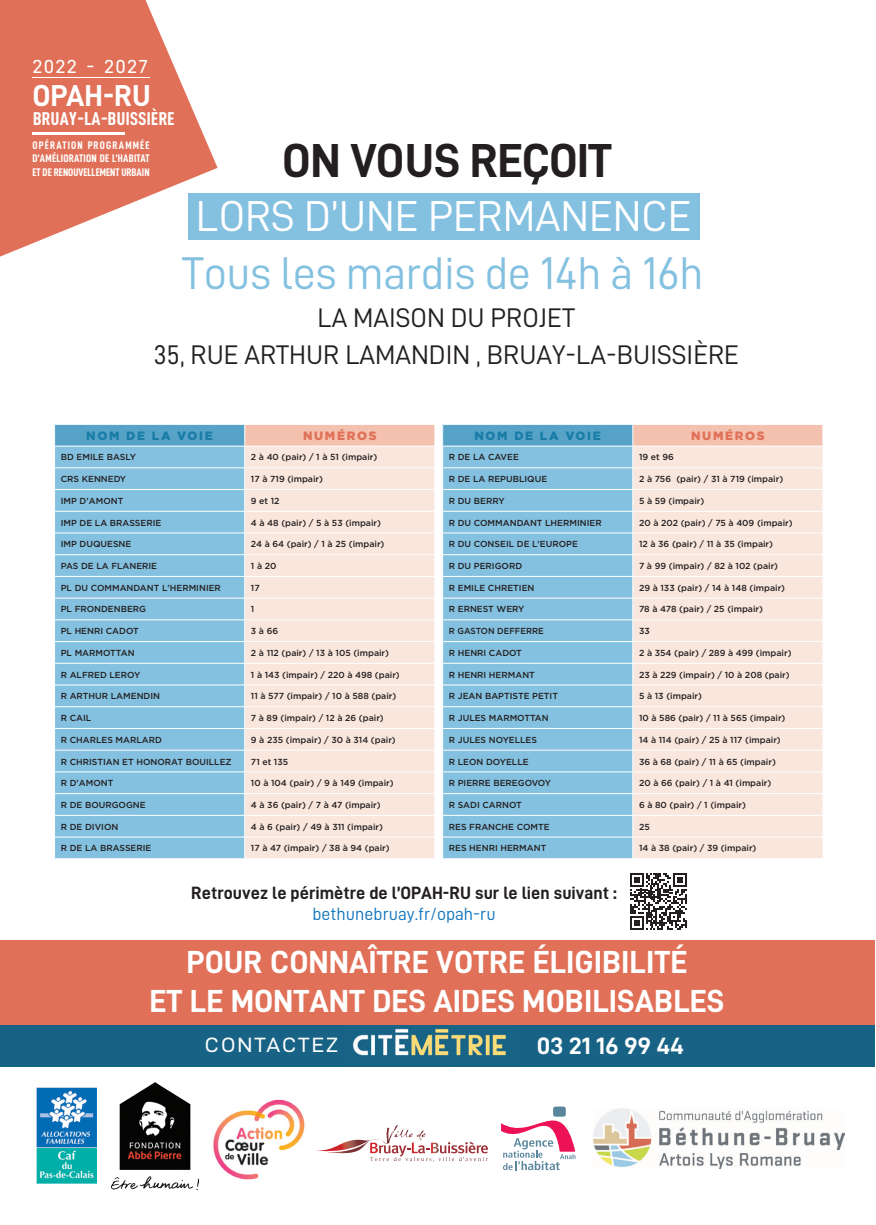
<style>
.page{position:relative;width:876px;height:1225px;background:#fff}
.page>*{position:absolute;margin:0;border:0;box-sizing:border-box;transform-origin:0 0}
.t1{font:47.8px "D DIN Bold";letter-spacing:-.025em;color:#231f20}
.t2{font:46px "D DIN";letter-spacing:-.01em;color:#84c1e0}
.t3{font:43.4px "D DIN";color:#fff}
.t4{font:32px/38.4px "D DIN Bold";color:#fff;text-align:center}
.t5{font:30.4px "D DIN Bold";letter-spacing:-.005em;color:#fff}
.t6{font:27px/37.2px "D DIN";color:#231f20;text-align:center}
.t7{font:23.6px "D DIN Exp Bold";color:#fff}
.t8{font:20.8px "D DIN Exp";letter-spacing:.1em;color:#fff}
.t9{font:18.8px "D DIN Exp";letter-spacing:.07em;color:#fff}
.t10{font:18.6px "D DIN Condensed Bold";letter-spacing:.02em;color:#fff}
.t11{font:17.8px "D DIN Bold";color:#231f20}
.t12{font:17.8px "D DIN";color:#1074bc}
.t13{font:900 12px "Gotham";letter-spacing:.14em;color:#197ca7}
.t14{font:900 12px "Gotham";letter-spacing:.14em;color:#e07057}
.t15{font:11px/13.2px "D DIN Condensed Bold";color:#fff;text-align:justify}
.t16{font:500 8.8px "Gotham";color:#231f20}
.t17{font:500 8.8px "Gotham";color:#231f20;scale:.96 1}
</style>
<div class="page">
<svg style="left:0;top:0;width:218px;height:257px;fill:#e07057"></svg>
<hr style="left:33px;top:77px;width:117px;height:1px;background:#fff">
<hr style="left:33px;top:132px;width:92px;height:3px;background:#fff">
<svg style="left:501px;top:1115px;width:74px;height:55px"></svg>
<div style="left:553px;top:1106px;width:13px;height:10px;background:#59869d;border-radius:2px"></div>
<div style="left:0;top:1023px;width:874px;height:43px;background:#186385"></div>
<img style="left:353px;top:1028px;width:153px;height:28px">
<div style="left:0;top:941px;width:874px;height:84px;background:#e07057"></div>
<img style="left:37px;top:1087px;width:59px;height:96px">
<svg style="left:317px;top:1125px;width:171px;height:37px"></svg>
<img style="left:594px;top:1108px;width:250px;height:60px">
<img style="left:112px;top:1082px;width:87px;height:107px">
<img style="left:213px;top:1099px;width:92px;height:81px">
<div style="left:188px;top:193px;width:512px;height:47px;background:#84c1e0"></div>
<svg style="left:54px;top:424px;width:381px;height:434px;background:#c0d4de"></svg>
<hr style="left:54px;top:445px;width:191px;height:1px;background:#fff">
<hr style="left:245px;top:445px;width:190px;height:1px;background:#fff">
<svg style="left:442px;top:424px;width:381px;height:434px;background:#c0d4de"></svg>
<svg style="left:630px;top:873px;width:57px;height:56px"></svg>
<h3 class="t9" style="left:33px;top:56px;width:117px">2022 - 2027</h3>
<h3 class="t5" style="left:33px;top:79px;width:120px">OPAH-RU</h3>
<h3 class="t10" style="left:33px;top:109px;width:143px">BRUAY-LA-BUISSIÈRE</h3>
<p class="t15" style="left:33px;top:139px;width:119px">OPÉRATION PROGRAMMÉE D’AMÉLIORATION DE L’HABITAT ET DE RENOUVELLEMENT URBAIN</p>
<h1 class="t1" style="left:282px;top:134px;width:331px">ON VOUS REÇOIT</h1>
<h3 class="t3" style="left:196px;top:192px;width:497px">LORS D’UNE PERMANENCE</h3>
<h2 class="t2" style="left:182px;top:248px;width:523px">Tous les mardis de 14h à 16h</h2>
<h3 class="t6" style="left:154px;top:298px;width:587px">LA MAISON DU PROJET<br>35, RUE ARTHUR LAMANDIN , BRUAY-LA-BUISSIÈRE</h3>
<h3 class="t13" style="left:86px;top:427px;width:128px">NOM DE LA VOIE</h3>
<h3 class="t14" style="left:303px;top:427px;width:75px">NUMÉROS</h3>
<p class="t16" style="left:61px;top:451px;width:77px">BD EMILE BASLY</p>
<p class="t16" style="left:251px;top:451px;width:128px">2 à 40 (pair) / 1 à 51 (impair)</p>
<p class="t16" style="left:61px;top:473px;width:67px">CRS KENNEDY</p>
<p class="t16" style="left:251px;top:473px;width:74px">17 à 719 (impair)</p>
<p class="t16" style="left:61px;top:495px;width:64px">IMP D'AMONT</p>
<p class="t16" style="left:251px;top:495px;width:30px">9 et 12</p>
<p class="t16" style="left:61px;top:517px;width:102px">IMP DE LA BRASSERIE</p>
<p class="t16" style="left:251px;top:517px;width:132px">4 à 48 (pair) / 5 à 53 (impair)</p>
<p class="t16" style="left:61px;top:538px;width:72px">IMP DUQUESNE</p>
<p class="t16" style="left:251px;top:538px;width:135px">24 à 64 (pair) / 1 à 25 (impair)</p>
<p class="t16" style="left:61px;top:560px;width:98px">PAS DE LA FLANERIE</p>
<p class="t16" style="left:251px;top:560px;width:27px">1 à 20</p>
<p class="t16" style="left:61px;top:582px;width:162px">PL DU COMMANDANT L'HERMINIER</p>
<p class="t16" style="left:251px;top:582px;width:10px">17</p>
<p class="t16" style="left:61px;top:603px;width:87px">PL FRONDENBERG</p>
<p class="t16" style="left:251px;top:603px;width:5px">1</p>
<p class="t16" style="left:61px;top:625px;width:80px">PL HENRI CADOT</p>
<p class="t16" style="left:251px;top:625px;width:29px">3 à 66</p>
<p class="t16" style="left:61px;top:647px;width:75px">PL MARMOTTAN</p>
<p class="t16" style="left:251px;top:647px;width:140px">2 à 112 (pair) / 13 à 105 (impair)</p>
<p class="t16" style="left:61px;top:669px;width:81px">R ALFRED LEROY</p>
<p class="t16" style="left:251px;top:669px;width:150px">1 à 143 (impair) / 220 à 498 (pair)</p>
<p class="t16" style="left:61px;top:690px;width:101px">R ARTHUR LAMENDIN</p>
<p class="t16" style="left:251px;top:690px;width:147px">11 à 577 (impair) / 10 à 588 (pair)</p>
<p class="t16" style="left:61px;top:712px;width:32px">R CAIL</p>
<p class="t16" style="left:251px;top:712px;width:134px">7 à 89 (impair) / 12 à 26 (pair)</p>
<p class="t16" style="left:61px;top:734px;width:103px">R CHARLES MARLARD</p>
<p class="t16" style="left:251px;top:734px;width:146px">9 à 235 (impair) / 30 à 314 (pair)</p>
<p class="t16" style="left:61px;top:755px;width:172px">R CHRISTIAN ET HONORAT BOUILLEZ</p>
<p class="t16" style="left:251px;top:755px;width:39px">71 et 135</p>
<p class="t16" style="left:61px;top:777px;width:54px">R D'AMONT</p>
<p class="t16" style="left:251px;top:777px;width:144px">10 à 104 (pair) / 9 à 149 (impair)</p>
<p class="t16" style="left:61px;top:799px;width:86px">R DE BOURGOGNE</p>
<p class="t16" style="left:251px;top:799px;width:131px">4 à 36 (pair) / 7 à 47 (impair)</p>
<p class="t16" style="left:61px;top:820px;width:59px">R DE DIVION</p>
<p class="t16" style="left:251px;top:820px;width:134px">4 à 6 (pair) / 49 à 311 (impair)</p>
<p class="t16" style="left:61px;top:842px;width:92px">R DE LA BRASSERIE</p>
<p class="t16" style="left:251px;top:842px;width:140px">17 à 47 (impair) / 38 à 94 (pair)</p>
<h3 class="t13" style="left:474px;top:427px;width:128px">NOM DE LA VOIE</h3>
<h3 class="t14" style="left:691px;top:427px;width:75px">NUMÉROS</h3>
<p class="t16" style="left:449px;top:451px;width:72px">R DE LA CAVEE</p>
<p class="t16" style="left:639px;top:451px;width:36px">19 et 96</p>
<p class="t16" style="left:449px;top:473px;width:100px">R DE LA REPUBLIQUE</p>
<p class="t16" style="left:639px;top:473px;width:146px">2 à 756 (pair) / 31 à 719 (impair)</p>
<p class="t16" style="left:449px;top:495px;width:57px">R DU BERRY</p>
<p class="t16" style="left:639px;top:495px;width:67px">5 à 59 (impair)</p>
<p class="t16" style="left:449px;top:517px;width:154px">R DU COMMANDANT LHERMINIER</p>
<p class="t16" style="left:639px;top:517px;width:155px">20 à 202 (pair) / 75 à 409 (impair)</p>
<p class="t16" style="left:449px;top:538px;width:131px">R DU CONSEIL DE L'EUROPE</p>
<p class="t16" style="left:639px;top:538px;width:136px">12 à 36 (pair) / 11 à 35 (impair)</p>
<p class="t16" style="left:449px;top:560px;width:75px">R DU PERIGORD</p>
<p class="t16" style="left:639px;top:560px;width:141px">7 à 99 (impair) / 82 à 102 (pair)</p>
<p class="t16" style="left:449px;top:582px;width:87px">R EMILE CHRETIEN</p>
<p class="t16" style="left:639px;top:582px;width:148px">29 à 133 (pair) / 14 à 148 (impair)</p>
<p class="t16" style="left:449px;top:603px;width:77px">R ERNEST WERY</p>
<p class="t16" style="left:639px;top:603px;width:126px">78 à 478 (pair) / 25 (impair)</p>
<p class="t17" style="left:449px;top:625px;width:101px">R GASTON DEFFERRE</p>
<p class="t16" style="left:639px;top:625px;width:12px">33</p>
<p class="t16" style="left:449px;top:647px;width:75px">R HENRI CADOT</p>
<p class="t16" style="left:639px;top:647px;width:154px">2 à 354 (pair) / 289 à 499 (impair)</p>
<p class="t16" style="left:449px;top:669px;width:88px">R HENRI HERMANT</p>
<p class="t16" style="left:639px;top:669px;width:152px">23 à 229 (impair) / 10 à 208 (pair)</p>
<p class="t16" style="left:449px;top:690px;width:111px">R JEAN BAPTISTE PETIT</p>
<p class="t16" style="left:639px;top:690px;width:65px">5 à 13 (impair)</p>
<p class="t16" style="left:449px;top:712px;width:101px">R JULES MARMOTTAN</p>
<p class="t16" style="left:639px;top:712px;width:148px">10 à 586 (pair) / 11 à 565 (impair)</p>
<p class="t16" style="left:449px;top:734px;width:90px">R JULES NOYELLES</p>
<p class="t16" style="left:639px;top:734px;width:143px">14 à 114 (pair) / 25 à 117 (impair)</p>
<p class="t16" style="left:449px;top:755px;width:81px">R LEON DOYELLE</p>
<p class="t16" style="left:639px;top:755px;width:138px">36 à 68 (pair) / 11 à 65 (impair)</p>
<p class="t16" style="left:449px;top:777px;width:104px">R PIERRE BEREGOVOY</p>
<p class="t16" style="left:639px;top:777px;width:134px">20 à 66 (pair) / 1 à 41 (impair)</p>
<p class="t16" style="left:449px;top:799px;width:74px">R SADI CARNOT</p>
<p class="t16" style="left:639px;top:799px;width:109px">6 à 80 (pair) / 1 (impair)</p>
<p class="t16" style="left:449px;top:821px;width:102px">RES FRANCHE COMTE</p>
<p class="t16" style="left:639px;top:821px;width:12px">25</p>
<p class="t16" style="left:449px;top:842px;width:99px">RES HENRI HERMANT</p>
<p class="t16" style="left:639px;top:842px;width:119px">14 à 38 (pair) / 39 (impair)</p>
<h3 class="t11" style="left:191px;top:882px;width:427px">Retrouvez le périmètre de l’OPAH-RU sur le lien suivant :</h3>
<h3 class="t12" style="left:312px;top:904px;width:185px">bethunebruay.fr/opah-ru</h3>
<h3 class="t4" style="left:150px;top:942px;width:576px">POUR CONNAÎTRE VOTRE ÉLIGIBILITÉ<br>ET LE MONTANT DES AIDES MOBILISABLES</h3>
<h3 class="t8" style="left:205px;top:1033px;width:135px">CONTACTEZ</h3>
<h3 class="t7" style="left:537px;top:1033px;width:148px">03 21 16 99 44</h3>
</div>
